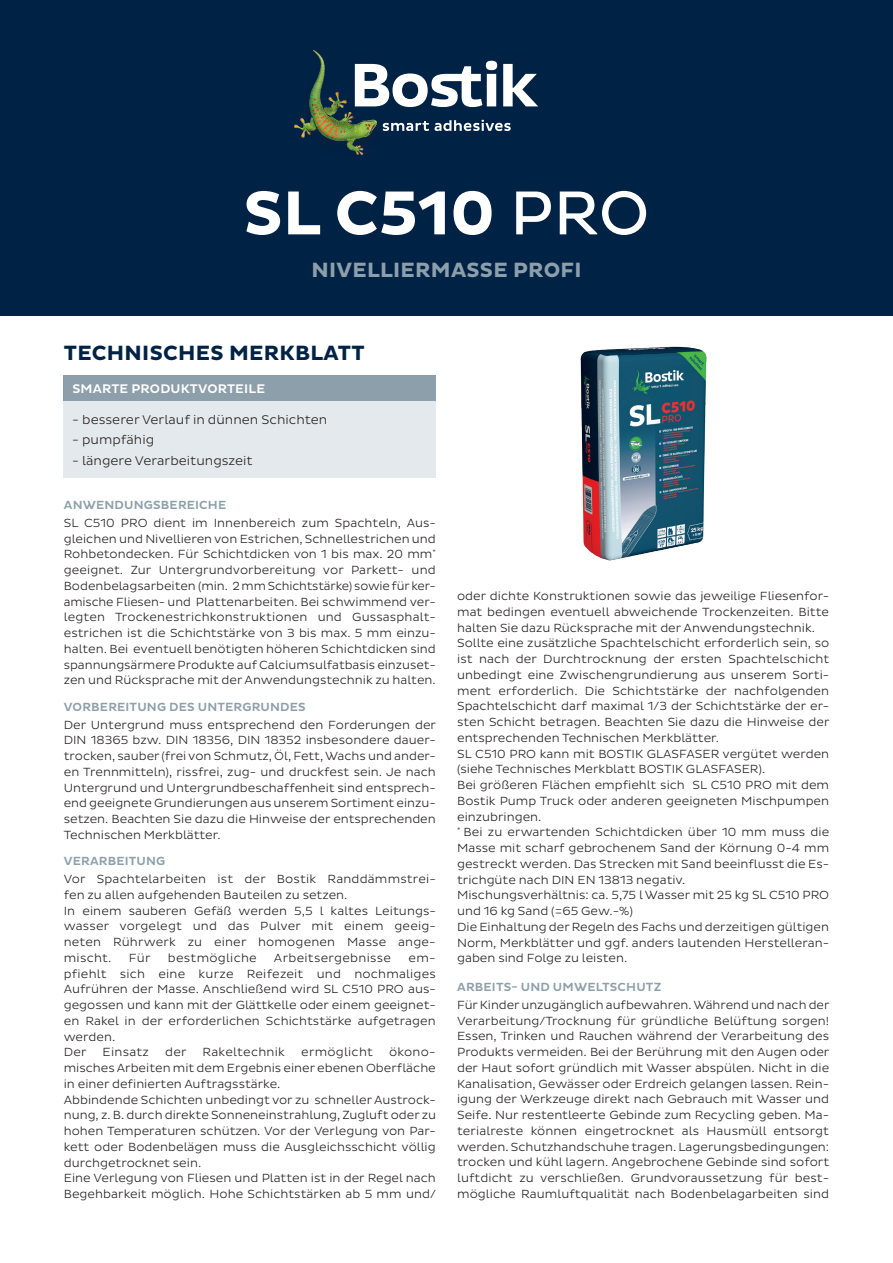
<style>
.page{position:relative;width:893px;height:1263px;background:#fff}
.page>*{position:absolute;margin:0;border:0;box-sizing:border-box;transform-origin:0 0}
.t1{font:700 63px "Bostik";color:#fff}
.t2{font:700 21px "Bostik";letter-spacing:.015em;color:#002245}
.t3{font:700 21px "Bostik";letter-spacing:.015em;color:#8c9faa}
.t4{font:300 12.75px "Bostik";color:#231f20}
.t5{font:500 12.75px "Bostik";letter-spacing:.015em;color:#fff}
.t6{font:300 12px/15.8px "Bostik";color:#231f20}
.t7{font:500 12px "Bostik";letter-spacing:.015em;color:#8c9faa}
.t8{font:300 12px "Bostik";letter-spacing:.025em;color:#231f20}
.t9{font:300 12px "Bostik";letter-spacing:.02em;color:#231f20}
.s1{font-weight:400}
</style>
<div class="page">
<div style="left:0;top:0;width:893px;height:316px;background:#002245"></div>
<img style="left:295px;top:51px;width:82px;height:103px">
<svg style="left:383px;top:121px;width:46px;height:10px"></svg>
<svg style="left:435px;top:120px;width:76px;height:11px"></svg>
<svg style="left:355px;top:61px;width:183px;height:46px"></svg>
<img style="left:580px;top:346px;width:127px;height:215px">
<div style="left:64px;top:375px;width:372px;height:26px;background:#8c9faa"></div>
<div style="left:64px;top:401px;width:372px;height:77px;background:#e4e9ed"></div>
<h1 class="t1" style="left:243px;top:177px;width:408px">SL C510 <span class="s1">PRO</span></h1>
<h2 class="t3" style="left:311px;top:257px;width:271px">NIVELLIERMASSE PROFI</h2>
<h2 class="t2" style="left:64px;top:341px;width:302px">TECHNISCHES MERKBLATT</h2>
<p class="t5" style="left:72px;top:381px;width:194px">SMARTE PRODUKTVORTEILE</p>
<p class="t4" style="left:72px;top:412px;width:257px">- besserer Verlauf in dünnen Schichten</p>
<p class="t4" style="left:72px;top:433px;width:83px">- pumpfähig</p>
<p class="t4" style="left:72px;top:453px;width:182px">- längere Verarbeitungszeit</p>
<p class="t7" style="left:64px;top:498px;width:164px">ANWENDUNGSBEREICHE</p>
<p class="t6" style="left:64px;top:515px;width:374px;text-align:justify">SL C510 PRO dient im Innenbereich zum Spachteln, Aus&shy;gleichen und Nivellieren von Estrichen, Schnellestrichen und Rohbetondecken. Für Schichtdicken von 1 bis max. 20 mm<sup>* </sup>geeignet. Zur Untergrundvorbereitung vor Parkett- und Bodenbelagsarbeiten (min. 2 mm Schichtstärke) sowie für ker&shy;amische Fliesen- und Plattenarbeiten. Bei schwimmend ver&shy;legten Trockenestrichkonstruktionen und Gussasphalt&shy;estrichen ist die Schichtstärke von 3 bis max. 5 mm einzu&shy;halten. Bei eventuell benötigten höheren Schichtdicken sind spannungsärmere Produkte auf Calciumsulfatbasis einzuset&shy;zen und Rücksprache mit der Anwendungstechnik zu halten.</p>
<p class="t7" style="left:64px;top:700px;width:243px">VORBEREITUNG DES UNTERGRUNDES</p>
<p class="t6" style="left:64px;top:717px;width:374px;text-align:justify">Der Untergrund muss entsprechend den Forderungen der DIN 18365 bzw. DIN 18356, DIN 18352 insbesondere dauer&shy;trocken, sauber (frei von Schmutz, Öl, Fett, Wachs und ander&shy;en Trennmitteln), rissfrei, zug- und druckfest sein. Je nach Untergrund und Untergrundbeschaffenheit sind entsprech&shy;end geeignete Grundierungen aus unserem Sortiment einzu&shy;setzen. Beachten Sie dazu die Hinweise der entsprechenden Technischen Merkblätter.</p>
<p class="t7" style="left:64px;top:854px;width:103px">VERARBEITUNG</p>
<p class="t6" style="left:64px;top:871px;width:374px">Vor Spachtelarbeiten ist der Bostik Randdämmstrei&shy;fen zu allen aufgehenden Bauteilen zu setzen.<br>In einem sauberen Gefäß werden 5,5 l kaltes Leitungs&shy;wasser vorgelegt und das Pulver mit einem geeig&shy;neten Rührwerk zu einer homogenen Masse ange&shy;mischt.</p>
<p class="t6" style="left:129px;top:950px;width:23px">Für</p>
<p class="t8" style="left:168px;top:951px;width:91px">bestmögliche</p>
<p class="t8" style="left:274px;top:951px;width:119px">Arbeitsergebnisse</p>
<p class="t6" style="left:64px;top:950px;width:374px;text-indent:345px">em&shy;pfiehlt sich eine kurze Reifezeit und nochmaliges Aufrühren der Masse. Anschließend wird SL C510 PRO aus&shy;gegossen und kann mit der Glättkelle oder einem geeignet&shy;en Rakel in der erforderlichen Schichtstärke aufgetragen werden.<br>Der</p>
<p class="t9" style="left:103px;top:1045px;width:48px">Einsatz</p>
<p class="t6" style="left:165px;top:1044px;width:23px">der</p>
<p class="t9" style="left:203px;top:1045px;width:84px">Rakeltechnik</p>
<p class="t9" style="left:301px;top:1045px;width:73px">ermöglicht</p>
<p class="t6" style="left:64px;top:1044px;width:374px;text-indent:325px">ökono&shy;misches Arbeiten mit dem Ergebnis einer ebenen Oberfläche in einer definierten Auftragsstärke.<br>Abbindende Schichten unbedingt vor zu schneller Austrock&shy;nung, z. B. durch direkte Sonneneinstrahlung, Zugluft oder zu hohen Temperaturen schützen. Vor der Verlegung von Par&shy;kett oder Bodenbelägen muss die Ausgleichsschicht völlig durchgetrocknet sein.<br>Eine Verlegung von Fliesen und Platten ist in der Regel nach Begehbarkeit möglich. Hohe Schichtstärken ab 5 mm und/</p>
<p class="t6" style="left:457px;top:588px;width:374px">oder dichte Konstruktionen sowie das jeweilige Fliesenfor&shy;mat bedingen eventuell abweichende Trockenzeiten. Bitte halten Sie dazu Rücksprache mit der Anwendungstechnik.<br>Sollte eine zusätzliche Spachtelschicht erforderlich sein, so ist nach der Durchtrocknung der ersten Spachtelschicht unbedingt eine Zwischengrundierung aus unserem Sorti&shy;ment erforderlich. Die Schichtstärke der nachfolgenden Spachtelschicht darf maximal 1/3 der Schichtstärke der er&shy;sten Schicht betragen. Beachten Sie dazu die Hinweise der entsprechenden Technischen Merkblätter.<br>SL C510 PRO kann mit BOSTIK GLASFASER vergütet werden (siehe Technisches Merkblatt BOSTIK GLASFASER).<br>Bei größeren Flächen empfiehlt sich SL C510 PRO mit dem Bostik Pump Truck oder anderen geeigneten Mischpumpen einzubringen.<br><sup>*</sup> Bei zu erwartenden Schichtdicken über 10 mm muss die Masse mit scharf gebrochenem Sand der Körnung 0-4 mm gestreckt werden. Das Strecken mit Sand beeinflusst die Es&shy;trichgüte nach DIN EN 13813 negativ.<br>Mischungsverhältnis: ca. 5,75 l Wasser mit 25 kg SL C510 PRO und 16 kg Sand (=65 Gew.-%)<br>Die Einhaltung der Regeln des Fachs und derzeitigen gültigen Norm, Merkblätter und ggf. anders lautenden Herstelleran&shy;gaben sind Folge zu leisten.</p>
<p class="t7" style="left:457px;top:980px;width:206px">ARBEITS- UND UMWELTSCHUTZ</p>
<p class="t6" style="left:457px;top:997px;width:374px;text-align:justify">Für Kinder unzugänglich aufbewahren. Während und nach der Verarbeitung/Trocknung für gründliche Belüftung sorgen!<br>Essen, Trinken und Rauchen während der Verarbeitung des Produkts vermeiden. Bei der Berührung mit den Augen oder der Haut sofort gründlich mit Wasser abspülen. Nicht in die Kanalisation, Gewässer oder Erdreich gelangen lassen. Rein&shy;igung der Werkzeuge direkt nach Gebrauch mit Wasser und Seife. Nur restentleerte Gebinde zum Recycling geben. Ma&shy;terialreste können eingetrocknet als Hausmüll entsorgt werden. Schutzhandschuhe tragen. Lagerungsbedingungen: trocken und kühl lagern. Angebrochene Gebinde sind sofort luftdicht zu verschließen. Grundvoraussetzung für best&shy;mögliche Raumluftqualität nach Bodenbelagarbeiten sind</p>
</div>
